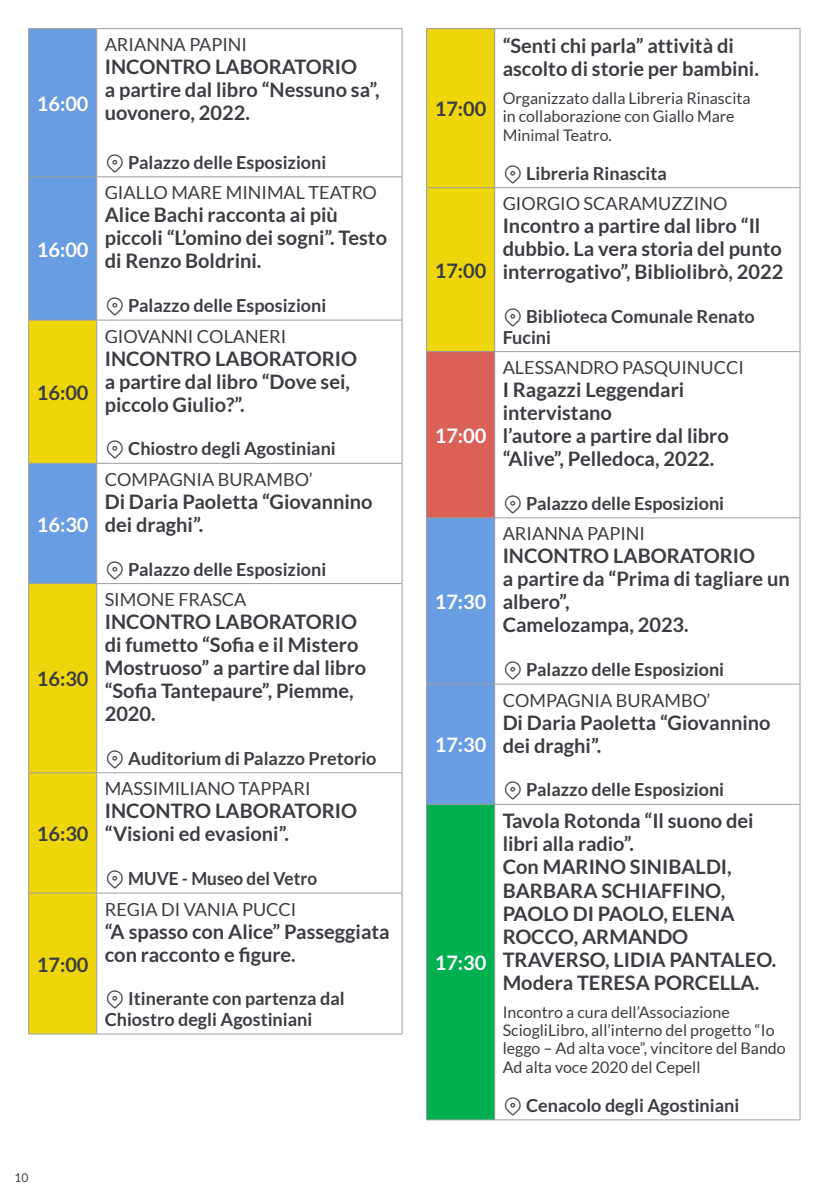
<style>
.page{position:relative;width:840px;height:1191px;background:#fff}
.page>*{position:absolute;margin:0;border:0;box-sizing:border-box;transform-origin:0 0}
.t1{font:700 20px/23px "Lato";color:#3b3d42}
.t2{font:700 20px "Lato";color:#fff}
.t3{font:700 18px/20.6px "Lato";color:#3b3d42}
.t4{font:18px "Lato";color:#3b3d42}
.t5{font:700 18px "Lato";color:#3b3d42;scale:.95 1}
.t6{font:16px/18.4px "Lato";color:#3b3d42}
.t7{font:12px "Lato";color:#3b3d42}
</style>
<div class="page">
<div style="left:29px;top:29px;width:67px;height:291px;background:#689de2"></div>
<svg style="left:29px;top:321px;width:67px;height:712px;background:#d8cb30"></svg>
<hr style="left:28px;top:28px;width:69px;height:1px;background:#9d9ea0">
<hr style="left:28px;top:29px;width:1px;height:148px;background:#9d9ea0">
<hr style="left:96px;top:29px;width:1px;height:148px;background:#9d9ea0">
<hr style="left:28px;top:176px;width:69px;height:1px;background:#9d9ea0">
<hr style="left:401px;top:29px;width:1px;height:148px;background:#9d9ea0">
<hr style="left:401px;top:320px;width:1px;height:143px;background:#9d9ea0">
<hr style="left:401px;top:463px;width:1px;height:120px;background:#9d9ea0">
<hr style="left:401px;top:584px;width:1px;height:188px;background:#9d9ea0">
<hr style="left:28px;top:583px;width:69px;height:1px;background:#9d9ea0">
<hr style="left:28px;top:584px;width:1px;height:188px;background:#9d9ea0">
<hr style="left:96px;top:584px;width:1px;height:188px;background:#9d9ea0">
<hr style="left:97px;top:28px;width:305px;height:1px;background:#9d9ea0">
<hr style="left:97px;top:176px;width:305px;height:1px;background:#9d9ea0">
<hr style="left:97px;top:320px;width:305px;height:1px;background:#9d9ea0">
<hr style="left:97px;top:463px;width:305px;height:1px;background:#9d9ea0">
<hr style="left:97px;top:583px;width:305px;height:1px;background:#9d9ea0">
<hr style="left:97px;top:772px;width:305px;height:1px;background:#9d9ea0">
<hr style="left:97px;top:892px;width:305px;height:1px;background:#9d9ea0">
<hr style="left:97px;top:1033px;width:305px;height:1px;background:#9d9ea0">
<hr style="left:401px;top:773px;width:1px;height:119px;background:#9d9ea0">
<hr style="left:28px;top:772px;width:69px;height:1px;background:#9d9ea0">
<hr style="left:28px;top:773px;width:1px;height:119px;background:#9d9ea0">
<hr style="left:96px;top:773px;width:1px;height:119px;background:#9d9ea0">
<hr style="left:28px;top:892px;width:69px;height:1px;background:#9d9ea0">
<hr style="left:28px;top:893px;width:1px;height:140px;background:#9d9ea0">
<hr style="left:96px;top:893px;width:1px;height:140px;background:#9d9ea0">
<hr style="left:28px;top:1033px;width:69px;height:1px;background:#9d9ea0">
<hr style="left:401px;top:893px;width:1px;height:140px;background:#9d9ea0">
<hr style="left:28px;top:177px;width:1px;height:143px;background:#9d9ea0">
<hr style="left:96px;top:177px;width:1px;height:143px;background:#9d9ea0">
<hr style="left:28px;top:320px;width:69px;height:1px;background:#9d9ea0">
<hr style="left:28px;top:320px;width:1px;height:143px;background:#9d9ea0">
<hr style="left:96px;top:320px;width:1px;height:143px;background:#9d9ea0">
<hr style="left:28px;top:463px;width:69px;height:1px;background:#9d9ea0">
<hr style="left:28px;top:463px;width:1px;height:120px;background:#9d9ea0">
<hr style="left:96px;top:463px;width:1px;height:120px;background:#9d9ea0">
<hr style="left:401px;top:177px;width:1px;height:143px;background:#9d9ea0">
<div style="left:427px;top:29px;width:67px;height:322px;background:#efd50c"></div>
<div style="left:426px;top:351px;width:68px;height:167px;background:#db6157"></div>
<div style="left:427px;top:518px;width:67px;height:286px;background:#689de2"></div>
<div style="left:426px;top:804px;width:68px;height:315px;background:#00b050"></div>
<hr style="left:494px;top:28px;width:305px;height:1px;background:#9d9ea0">
<hr style="left:494px;top:187px;width:305px;height:1px;background:#9d9ea0">
<hr style="left:494px;top:351px;width:305px;height:1px;background:#9d9ea0">
<hr style="left:494px;top:517px;width:305px;height:1px;background:#9d9ea0">
<hr style="left:494px;top:684px;width:305px;height:1px;background:#9d9ea0">
<hr style="left:494px;top:804px;width:305px;height:1px;background:#9d9ea0">
<hr style="left:494px;top:1119px;width:305px;height:1px;background:#9d9ea0">
<hr style="left:426px;top:28px;width:68px;height:1px;background:#9d9ea0">
<hr style="left:426px;top:29px;width:1px;height:158px;background:#9d9ea0">
<hr style="left:494px;top:29px;width:1px;height:158px;background:#9d9ea0">
<hr style="left:426px;top:187px;width:68px;height:1px;background:#9d9ea0">
<hr style="left:426px;top:188px;width:1px;height:163px;background:#9d9ea0">
<hr style="left:494px;top:188px;width:1px;height:163px;background:#9d9ea0">
<hr style="left:799px;top:29px;width:1px;height:158px;background:#9d9ea0">
<hr style="left:799px;top:188px;width:1px;height:163px;background:#9d9ea0">
<hr style="left:799px;top:352px;width:1px;height:165px;background:#9d9ea0">
<hr style="left:426px;top:351px;width:68px;height:1px;background:#9d9ea0">
<hr style="left:426px;top:352px;width:1px;height:165px;background:#9d9ea0">
<hr style="left:494px;top:352px;width:1px;height:165px;background:#9d9ea0">
<hr style="left:426px;top:517px;width:68px;height:1px;background:#9d9ea0">
<hr style="left:426px;top:518px;width:1px;height:166px;background:#9d9ea0">
<hr style="left:494px;top:518px;width:1px;height:166px;background:#9d9ea0">
<hr style="left:799px;top:518px;width:1px;height:166px;background:#9d9ea0">
<hr style="left:426px;top:684px;width:68px;height:1px;background:#9d9ea0">
<hr style="left:426px;top:684px;width:1px;height:120px;background:#9d9ea0">
<hr style="left:494px;top:684px;width:1px;height:120px;background:#9d9ea0">
<hr style="left:799px;top:684px;width:1px;height:120px;background:#9d9ea0">
<hr style="left:799px;top:804px;width:1px;height:315px;background:#9d9ea0">
<hr style="left:426px;top:804px;width:68px;height:1px;background:#9d9ea0">
<hr style="left:426px;top:804px;width:1px;height:315px;background:#9d9ea0">
<hr style="left:494px;top:804px;width:1px;height:315px;background:#9d9ea0">
<hr style="left:426px;top:1119px;width:68px;height:1px;background:#9d9ea0">
<p class="t2" style="left:37px;top:92px;width:53px">16:00</p>
<p class="t2" style="left:37px;top:238px;width:53px">16:00</p>
<p class="t1" style="left:37px;top:381px;width:53px">16:00</p>
<p class="t2" style="left:37px;top:513px;width:53px">16:30</p>
<p class="t1" style="left:37px;top:667px;width:53px">16:30</p>
<p class="t1" style="left:37px;top:822px;width:53px">16:30</p>
<p class="t1" style="left:37px;top:952px;width:53px">17:00</p>
<p class="t4" style="left:105px;top:35px;width:144px">ARIANNA PAPINI</p>
<p class="t1" style="left:105px;top:55px;width:276px">INCONTRO LABORATORIO<br>a partire dal libro “Nessuno sa”, uovonero, 2022.</p>
<p class="t3" style="left:128px;top:152px;width:199px">Palazzo delle Esposizioni</p>
<p class="t4" style="left:105px;top:183px;width:273px">GIALLO MARE MINIMAL TEATRO</p>
<p class="t1" style="left:105px;top:203px;width:284px">Alice Bachi racconta ai più piccoli “L’omino dei sogni”. Testo di Renzo Boldrini.</p>
<p class="t3" style="left:128px;top:295px;width:199px">Palazzo delle Esposizioni</p>
<p class="t4" style="left:105px;top:326px;width:183px">GIOVANNI COLANERI</p>
<p class="t1" style="left:105px;top:346px;width:254px">INCONTRO LABORATORIO a partire dal libro “Dove sei, piccolo Giulio?”.</p>
<p class="t3" style="left:128px;top:438px;width:209px">Chiostro degli Agostiniani</p>
<p class="t4" style="left:105px;top:469px;width:209px">COMPAGNIA BURAMBO’</p>
<p class="t1" style="left:105px;top:490px;width:269px">Di Daria Paoletta “Giovannino dei draghi”.</p>
<p class="t3" style="left:128px;top:558px;width:199px">Palazzo delle Esposizioni</p>
<p class="t4" style="left:105px;top:589px;width:143px">SIMONE FRASCA</p>
<p class="t1" style="left:105px;top:610px;width:263px">INCONTRO LABORATORIO di fumetto “Sofia e il Mistero<br>Mostruoso” a partire dal libro “Sofia Tantepaure”, Piemme,<br>2020.</p>
<p class="t3" style="left:128px;top:747px;width:249px">Auditorium di Palazzo Pretorio</p>
<p class="t4" style="left:105px;top:778px;width:207px">MASSIMILIANO TAPPARI</p>
<p class="t1" style="left:105px;top:799px;width:254px">INCONTRO LABORATORIO “Visioni ed evasioni”.</p>
<p class="t5" style="left:128px;top:868px;width:200px">MUVE - Museo del Vetro</p>
<p class="t4" style="left:105px;top:899px;width:193px">REGIA DI VANIA PUCCI</p>
<p class="t1" style="left:105px;top:919px;width:286px">“A spasso con Alice” Passeggiata con racconto e figure.</p>
<p class="t3" style="left:105px;top:988px;width:241px;text-indent:24px">Itinerante con partenza dal<br>Chiostro degli Agostiniani</p>
<p class="t7" style="left:14px;top:1170px;width:15px">10</p>
<p class="t1" style="left:434px;top:97px;width:53px">17:00</p>
<p class="t1" style="left:434px;top:259px;width:53px">17:00</p>
<p class="t2" style="left:434px;top:424px;width:53px">17:00</p>
<p class="t2" style="left:434px;top:590px;width:53px">17:30</p>
<p class="t2" style="left:434px;top:733px;width:53px">17:30</p>
<p class="t2" style="left:434px;top:951px;width:53px">17:30</p>
<p class="t1" style="left:502px;top:34px;width:257px">“Senti chi parla” attività di ascolto di storie per bambini.</p>
<p class="t6" style="left:502px;top:89px;width:249px">Organizzato dalla Libreria Rinascita in collaborazione con Giallo Mare<br>Minimal Teatro.</p>
<p class="t3" style="left:526px;top:162px;width:142px">Libreria Rinascita</p>
<p class="t4" style="left:502px;top:194px;width:226px">GIORGIO SCARAMUZZINO</p>
<p class="t1" style="left:502px;top:214px;width:282px">Incontro a partire dal libro “Il dubbio. La vera storia del punto interrogativo”, Bibliolibrò, 2022</p>
<p class="t3" style="left:502px;top:306px;width:253px;text-indent:24px">Biblioteca Comunale Renato<br>Fucini</p>
<p class="t4" style="left:502px;top:357px;width:242px">ALESSANDRO PASQUINUCCI</p>
<p class="t1" style="left:502px;top:378px;width:227px">I Ragazzi Leggendari intervistano<br>l’autore a partire dal libro “Alive”, Pelledoca, 2022.</p>
<p class="t3" style="left:526px;top:493px;width:199px">Palazzo delle Esposizioni</p>
<p class="t4" style="left:502px;top:524px;width:144px">ARIANNA PAPINI</p>
<p class="t1" style="left:502px;top:544px;width:288px">INCONTRO LABORATORIO<br>a partire da “Prima di tagliare un albero”,<br>Camelozampa, 2023.</p>
<p class="t3" style="left:526px;top:659px;width:199px">Palazzo delle Esposizioni</p>
<p class="t4" style="left:502px;top:690px;width:209px">COMPAGNIA BURAMBO’</p>
<p class="t1" style="left:502px;top:710px;width:269px">Di Daria Paoletta “Giovannino dei draghi”.</p>
<p class="t3" style="left:526px;top:779px;width:199px">Palazzo delle Esposizioni</p>
<p class="t1" style="left:502px;top:809px;width:275px">Tavola Rotonda “Il suono dei libri alla radio”.<br>Con MARINO SINIBALDI,<br>BARBARA SCHIAFFINO,<br>PAOLO DI PAOLO, ELENA<br>ROCCO, ARMANDO<br>TRAVERSO, LIDIA PANTALEO.<br>Modera TERESA PORCELLA.</p>
<p class="t6" style="left:502px;top:1002px;width:284px">Incontro a cura dell’Associazione SciogliLibro, all’interno del progetto “Io leggo – Ad alta voce”, vincitore del Bando Ad alta voce 2020 del Cepell</p>
<p class="t3" style="left:526px;top:1094px;width:214px">Cenacolo degli Agostiniani</p>
</div>
